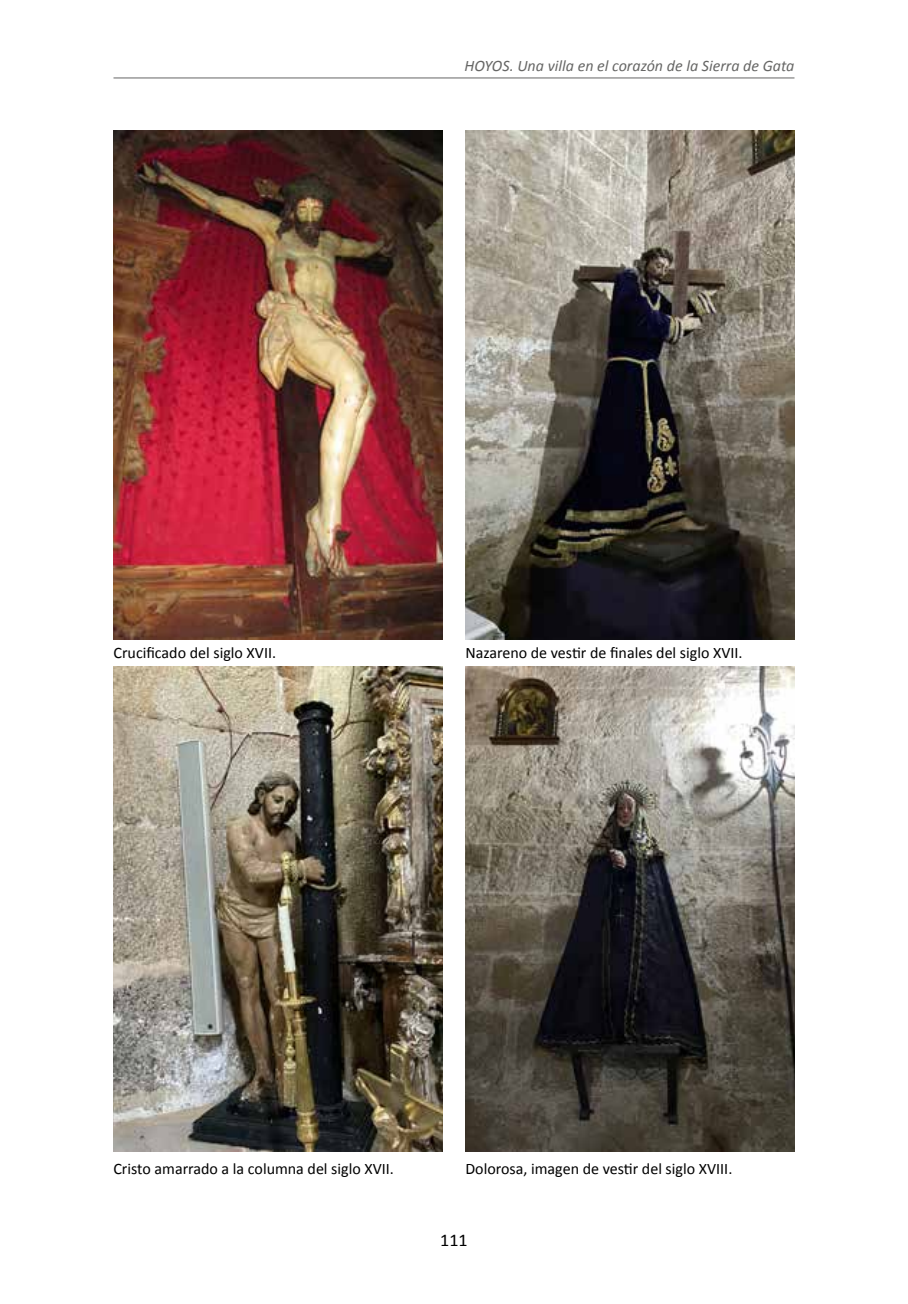
<style>
.page{position:relative;width:908px;height:1304px;background:#fff}
.page>*{position:absolute;margin:0;border:0;box-sizing:border-box;transform-origin:0 0}
.t1{font:18px "Calibri";color:#000}
.t2{font:16px "Calibri";color:#000}
.t3{font:italic 16px "Calibri";color:#666665}
</style>
<div class="page">
<hr style="left:113px;top:78px;width:681px;height:1px;background:#666665">
<img style="left:113px;top:130px;width:329px;height:509px">
<img style="left:465px;top:130px;width:329px;height:509px">
<img style="left:113px;top:666px;width:329px;height:485px">
<img style="left:465px;top:666px;width:329px;height:485px">
<p class="t3" style="left:464px;top:55px;width:331px">HOYOS. Una villa en el corazón de la Sierra de Gata</p>
<p class="t2" style="left:113px;top:643px;width:164px">Crucificado del siglo XVII.</p>
<p class="t2" style="left:465px;top:643px;width:279px">Nazareno de vestir de finales del siglo XVII.</p>
<p class="t2" style="left:113px;top:1158px;width:282px">Cristo amarrado a la columna del siglo XVII.</p>
<p class="t2" style="left:465px;top:1158px;width:268px">Dolorosa, imagen de vestir del siglo XVIII.</p>
<p class="t1" style="left:440px;top:1228px;width:29px">111</p>
</div>
